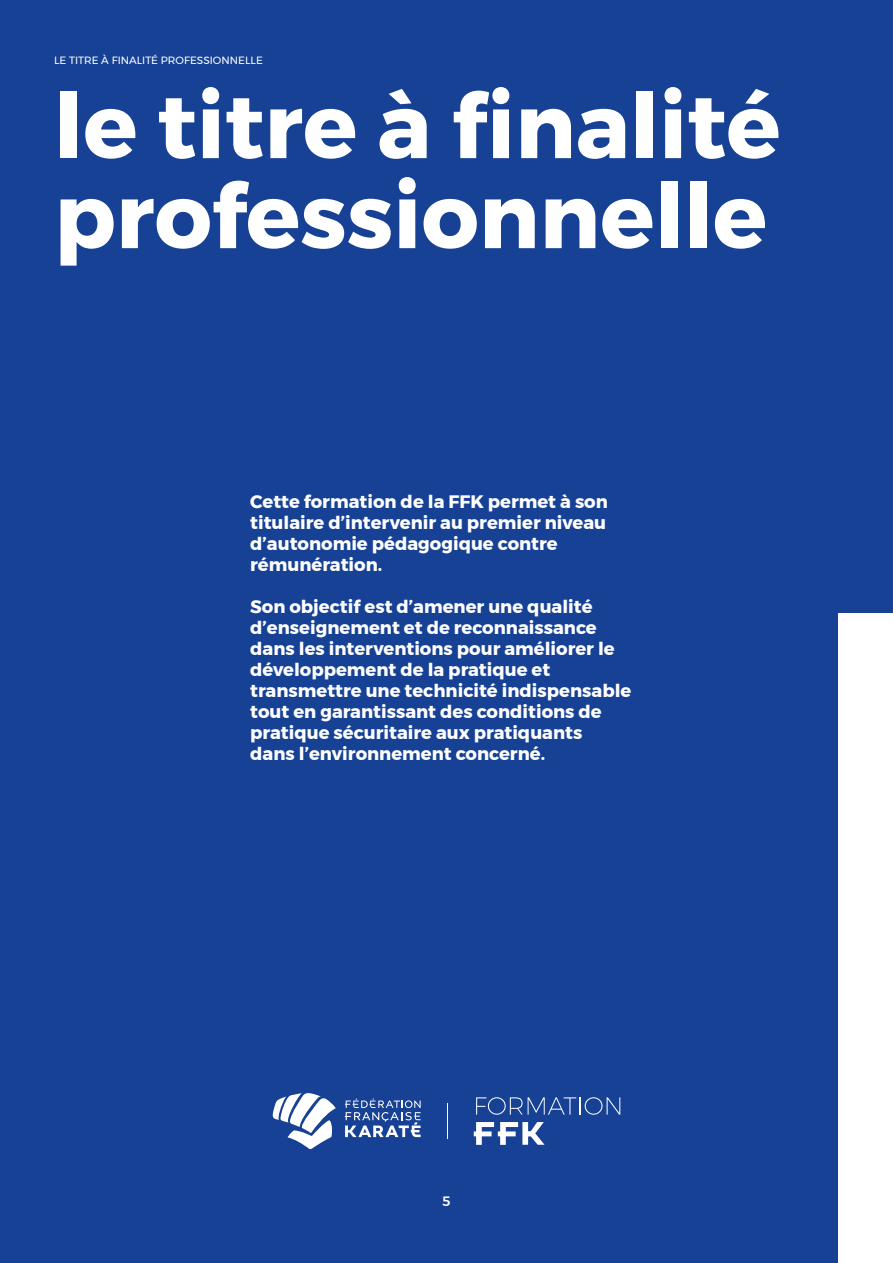
<style>
.page{position:relative;width:893px;height:1263px;background:#164194}
.page>*{position:absolute;margin:0;border:0;box-sizing:border-box;transform-origin:0 0}
.t1{font:700 90px/90px "Montserrat";color:#fff}
.t2{font:700 18px/21px "Montserrat";color:#fff}
.t3{font:500 13.5px "Montserrat";color:#fff}
.t4{font:10.5px "Montserrat";color:#fff}
</style>
<div class="page">
<svg style="left:474px;top:1122px;width:71px;height:23px"></svg>
<svg style="left:476px;top:1097px;width:144px;height:18px"></svg>
<svg style="left:345px;top:1098px;width:76px;height:39px"></svg>
<svg style="left:273px;top:1093px;width:63px;height:56px"></svg>
<hr style="left:447px;top:1103px;width:1px;height:36px;background:#fff">
<div style="left:839px;top:614px;width:54px;height:649px;background:#fff"></div>
<p class="t4" style="left:54px;top:52px;width:210px">LE TITRE À FINALITÉ PROFESSIONNELLE</p>
<h1 class="t1" style="left:54px;top:81px;width:728px">le titre à finalité professionnelle</h1>
<p class="t2" style="left:250px;top:491px;width:359px">Cette formation de la FFK permet à son titulaire d’intervenir au premier niveau d’autonomie pédagogique contre rémunération.</p>
<p class="t2" style="left:250px;top:596px;width:383px">Son objectif est d’amener une qualité d’enseignement et de reconnaissance dans les interventions pour améliorer le développement de la pratique et transmettre une technicité indispensable tout en garantissant des conditions de pratique sécuritaire aux pratiquants dans l’environnement concerné.</p>
<p class="t3" style="left:442px;top:1191px;width:10px">5</p>
</div>
